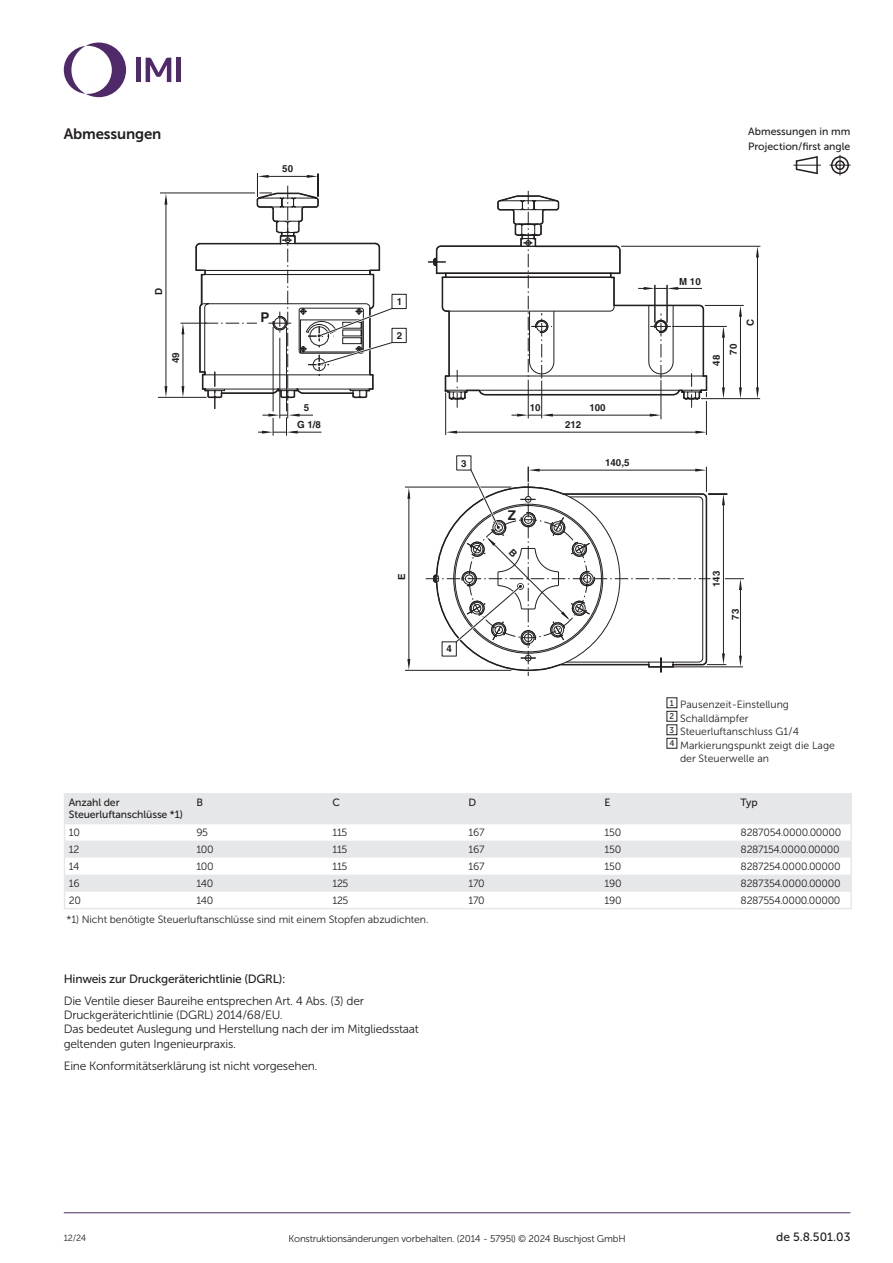
<style>
.page{position:relative;width:893px;height:1263px;background:#fff}
.page>*{position:absolute;margin:0;border:0;box-sizing:border-box;transform-origin:0 0}
.Heading_1{font:15px "Museo Sans 700";letter-spacing:-.01em;color:#231f20}
.t1{font:700 13.5px "Norgren";color:#231f20}
.t2{font:12px/14.4px "Museo Sans 300";letter-spacing:-.02em;color:#231f20}
.t3{font:12px "Museo Sans 500";color:#231f20}
.Table_Text{font:10.5px "Museo Sans 300";letter-spacing:-.03em;color:#231f20}
.Notes{font:10.5px/13.5px "Museo Sans 300";color:#231f20}
.Footnote{font:10.5px "Museo Sans 300";letter-spacing:-.01em;color:#231f20}
.Table_Header{font:10.5px "Museo Sans 500";letter-spacing:-.01em;color:#231f20}
.Text_Notes_Bold_Right{font:10.5px/15px "Museo Sans 500";color:#231f20}
.t4{font:9.75px "Museo Sans 300";letter-spacing:-.02em;color:#231f20}
.t5{font:700 9.75px "Norgren";color:#231f20}
.t6{font:9px "Museo Sans 300";color:#231f20}
.Numbers{font:8.25px "Museo Sans 500";color:#231f20}
.s1{font-family:"Museo Sans 500"}
</style>
<div class="page">
<hr style="left:64px;top:1212px;width:786px;height:1px;background:#50296a">
<svg style="left:64px;top:43px;width:62px;height:54px"></svg>
<div style="left:136px;top:58px;width:5px;height:24px;background:#50296a"></div>
<div style="left:176px;top:58px;width:5px;height:24px;background:#50296a"></div>
<svg style="left:146px;top:58px;width:25px;height:24px"></svg>
<hr style="left:701px;top:398px;width:59px;height:1px;background:#231f20">
<hr style="left:621px;top:246px;width:139px;height:1px;background:#231f20">
<hr style="left:158px;top:397px;width:49px;height:1px;background:#231f20">
<hr style="left:160px;top:193px;width:95px;height:1px;background:#231f20">
<hr style="left:757px;top:251px;width:1px;height:140px;background:#231f20">
<svg style="left:756px;top:387px;width:3px;height:12px"></svg>
<svg style="left:756px;top:246px;width:3px;height:11px"></svg>
<hr style="left:166px;top:199px;width:1px;height:192px;background:#231f20">
<svg style="left:164px;top:386px;width:3px;height:11px"></svg>
<svg style="left:164px;top:193px;width:3px;height:12px"></svg>
<svg style="left:830px;top:155px;width:20px;height:20px"></svg>
<svg style="left:794px;top:156px;width:26px;height:19px"></svg>
<svg style="left:65px;top:794px;width:785px;height:98px;fill:#e6e7e9"></svg>
<svg style="left:850px;top:824px;width:2px;height:84px"></svg>
<hr style="left:64px;top:908px;width:128px;height:1px;background:#e6e7e9">
<hr style="left:192px;top:908px;width:136px;height:1px;background:#e6e7e9">
<hr style="left:328px;top:908px;width:136px;height:1px;background:#e6e7e9">
<hr style="left:464px;top:908px;width:136px;height:1px;background:#e6e7e9">
<hr style="left:600px;top:908px;width:136px;height:1px;background:#e6e7e9">
<hr style="left:736px;top:908px;width:116px;height:1px;background:#e6e7e9">
<hr style="left:64px;top:793px;width:128px;height:1px;background:#e6e7e9">
<svg style="left:64px;top:794px;width:1px;height:114px"></svg>
<hr style="left:192px;top:793px;width:136px;height:1px;background:#e6e7e9">
<hr style="left:328px;top:793px;width:136px;height:1px;background:#e6e7e9">
<hr style="left:464px;top:793px;width:136px;height:1px;background:#e6e7e9">
<hr style="left:600px;top:793px;width:136px;height:1px;background:#e6e7e9">
<hr style="left:736px;top:793px;width:116px;height:1px;background:#e6e7e9">
<hr style="left:850px;top:794px;width:2px;height:29px;background:#e6e7e9">
<hr style="left:64px;top:823px;width:128px;height:1px;background:#e6e7e9">
<hr style="left:192px;top:823px;width:136px;height:1px;background:#e6e7e9">
<hr style="left:328px;top:823px;width:136px;height:1px;background:#e6e7e9">
<hr style="left:464px;top:823px;width:136px;height:1px;background:#e6e7e9">
<hr style="left:600px;top:823px;width:136px;height:1px;background:#e6e7e9">
<hr style="left:736px;top:823px;width:116px;height:1px;background:#e6e7e9">
<hr style="left:191px;top:794px;width:2px;height:29px;background:#e6e7e9">
<hr style="left:327px;top:794px;width:2px;height:29px;background:#e6e7e9">
<hr style="left:463px;top:794px;width:2px;height:29px;background:#e6e7e9">
<svg style="left:600px;top:794px;width:1px;height:29px"></svg>
<svg style="left:736px;top:794px;width:1px;height:29px"></svg>
<div style="left:666px;top:697px;width:11px;height:11px;border:1px solid #231f20"></div>
<div style="left:666px;top:711px;width:11px;height:11px;border:1px solid #231f20"></div>
<div style="left:666px;top:724px;width:11px;height:11px;border:1px solid #231f20"></div>
<div style="left:666px;top:738px;width:11px;height:11px;border:1px solid #231f20"></div>
<svg style="left:181px;top:173px;width:563px;height:503px"></svg>
<p class="Heading_1" style="left:64px;top:125px;width:99px">Abmessungen</p>
<p class="t5" style="left:282px;top:163px;width:12px">50</p>
<p class="Text_Notes_Bold_Right" style="left:748px;top:124px;width:104px">Abmessungen in mm<br>Projection/first angle</p>
<p class="t5" style="left:153px;top:295px;width:9px;rotate:-90deg">D</p>
<p class="t5" style="left:170px;top:363px;width:12px;rotate:-90deg">49</p>
<p class="t1" style="left:261px;top:308px;width:11px">P</p>
<p class="t5" style="left:304px;top:402px;width:7px">5</p>
<p class="t5" style="left:297px;top:419px;width:25px">G 1/8</p>
<p class="t5" style="left:397px;top:295px;width:7px">1</p>
<p class="t5" style="left:397px;top:329px;width:7px">2</p>
<p class="t5" style="left:461px;top:457px;width:7px">3</p>
<p class="t5" style="left:530px;top:402px;width:12px">10</p>
<p class="t5" style="left:589px;top:402px;width:18px">100</p>
<p class="t5" style="left:565px;top:419px;width:18px">212</p>
<p class="t5" style="left:605px;top:456px;width:26px">140,5</p>
<p class="t1" style="left:508px;top:507px;width:10px">Z</p>
<p class="t5" style="left:679px;top:275px;width:23px">M 10</p>
<p class="t5" style="left:710px;top:365px;width:12px;rotate:-90deg">48</p>
<p class="t5" style="left:727px;top:354px;width:12px;rotate:-90deg">70</p>
<p class="t5" style="left:744px;top:326px;width:9px;rotate:-90deg">C</p>
<p class="t5" style="left:396px;top:579px;width:8px;rotate:-90deg">E</p>
<p class="t5" style="left:447px;top:643px;width:7px">4</p>
<p class="t5" style="left:710px;top:587px;width:18px;rotate:-90deg">143</p>
<p class="t5" style="left:729px;top:619px;width:12px;rotate:-90deg">73</p>
<p class="Table_Header" style="left:69px;top:797px;width:52px">Anzahl der</p>
<p class="Table_Header" style="left:69px;top:809px;width:116px">Steuerluftanschlüsse *1)</p>
<p class="Numbers" style="left:670px;top:698px;width:6px">1</p>
<p class="Notes" style="left:680px;top:698px;width:110px">Pausenzeit-Einstellung</p>
<p class="Numbers" style="left:669px;top:712px;width:6px">2</p>
<p class="Notes" style="left:680px;top:711px;width:70px">Schalldämpfer</p>
<p class="Numbers" style="left:670px;top:725px;width:6px">3</p>
<p class="Notes" style="left:680px;top:725px;width:120px">Steuerluftanschluss G1/4</p>
<p class="Numbers" style="left:669px;top:739px;width:6px">4</p>
<p class="Notes" style="left:680px;top:738px;width:156px">Markierungspunkt zeigt die Lage der Steuerwelle an</p>
<p class="Table_Header" style="left:196px;top:797px;width:8px">B</p>
<p class="Table_Header" style="left:332px;top:797px;width:9px">C</p>
<p class="Table_Header" style="left:468px;top:797px;width:9px">D</p>
<p class="Table_Header" style="left:605px;top:797px;width:8px">E</p>
<p class="Table_Header" style="left:741px;top:797px;width:19px">Typ</p>
<p class="Table_Text" style="left:69px;top:826px;width:13px">10</p>
<p class="Table_Text" style="left:196px;top:826px;width:13px">95</p>
<p class="Table_Text" style="left:332px;top:826px;width:17px">115</p>
<p class="Table_Text" style="left:468px;top:826px;width:17px">167</p>
<p class="Table_Text" style="left:605px;top:826px;width:18px">150</p>
<p class="Table_Text" style="left:741px;top:826px;width:102px">8287054.0000.00000</p>
<p class="Table_Text" style="left:69px;top:843px;width:12px">12</p>
<p class="Table_Text" style="left:196px;top:843px;width:19px">100</p>
<p class="Table_Text" style="left:332px;top:843px;width:17px">115</p>
<p class="Table_Text" style="left:468px;top:843px;width:17px">167</p>
<p class="Table_Text" style="left:605px;top:843px;width:18px">150</p>
<p class="Table_Text" style="left:741px;top:843px;width:100px">8287154.0000.00000</p>
<p class="Table_Text" style="left:69px;top:860px;width:12px">14</p>
<p class="Table_Text" style="left:196px;top:860px;width:19px">100</p>
<p class="Table_Text" style="left:332px;top:860px;width:17px">115</p>
<p class="Table_Text" style="left:468px;top:860px;width:17px">167</p>
<p class="Table_Text" style="left:605px;top:860px;width:18px">150</p>
<p class="Table_Text" style="left:741px;top:860px;width:101px">8287254.0000.00000</p>
<p class="Table_Text" style="left:69px;top:877px;width:12px">16</p>
<p class="Table_Text" style="left:196px;top:877px;width:18px">140</p>
<p class="Table_Text" style="left:332px;top:877px;width:18px">125</p>
<p class="Table_Text" style="left:468px;top:877px;width:18px">170</p>
<p class="Table_Text" style="left:605px;top:877px;width:19px">190</p>
<p class="Table_Text" style="left:741px;top:877px;width:101px">8287354.0000.00000</p>
<p class="Table_Text" style="left:69px;top:894px;width:14px">20</p>
<p class="Table_Text" style="left:196px;top:894px;width:18px">140</p>
<p class="Table_Text" style="left:332px;top:894px;width:18px">125</p>
<p class="Table_Text" style="left:468px;top:894px;width:18px">170</p>
<p class="Table_Text" style="left:605px;top:894px;width:19px">190</p>
<p class="Table_Text" style="left:741px;top:894px;width:101px">8287554.0000.00000</p>
<p class="Footnote" style="left:66px;top:914px;width:364px">*1) Nicht benötigte Steuerluftanschlüsse sind mit einem Stopfen abzudichten.</p>
<p class="t2" style="left:64px;top:968px;width:302px;line-height:21.9px"><span class="s1">Hinweis zur Druckgeräterichtlinie (DGRL):<br></span>Die Ventile dieser Baureihe entsprechen Art. 4 Abs. (3) der</p>
<p class="t2" style="left:64px;top:1008px;width:357px">Druckgeräterichtlinie (DGRL) 2014/68/EU.<br>Das bedeutet Auslegung und Herstellung nach der im Mitgliedsstaat geltenden guten Ingenieurpraxis.</p>
<p class="t2" style="left:64px;top:1058px;width:255px">Eine Konformitätserklärung ist nicht vorgesehen.</p>
<p class="t6" style="left:64px;top:1233px;width:24px">12/24</p>
<p class="t4" style="left:289px;top:1233px;width:339px">Konstruktionsänderungen vorbehalten. (2014 - 5795l) © 2024 Buschjost GmbH</p>
<p class="t3" style="left:776px;top:1230px;width:76px">de 5.8.501.03</p>
</div>
